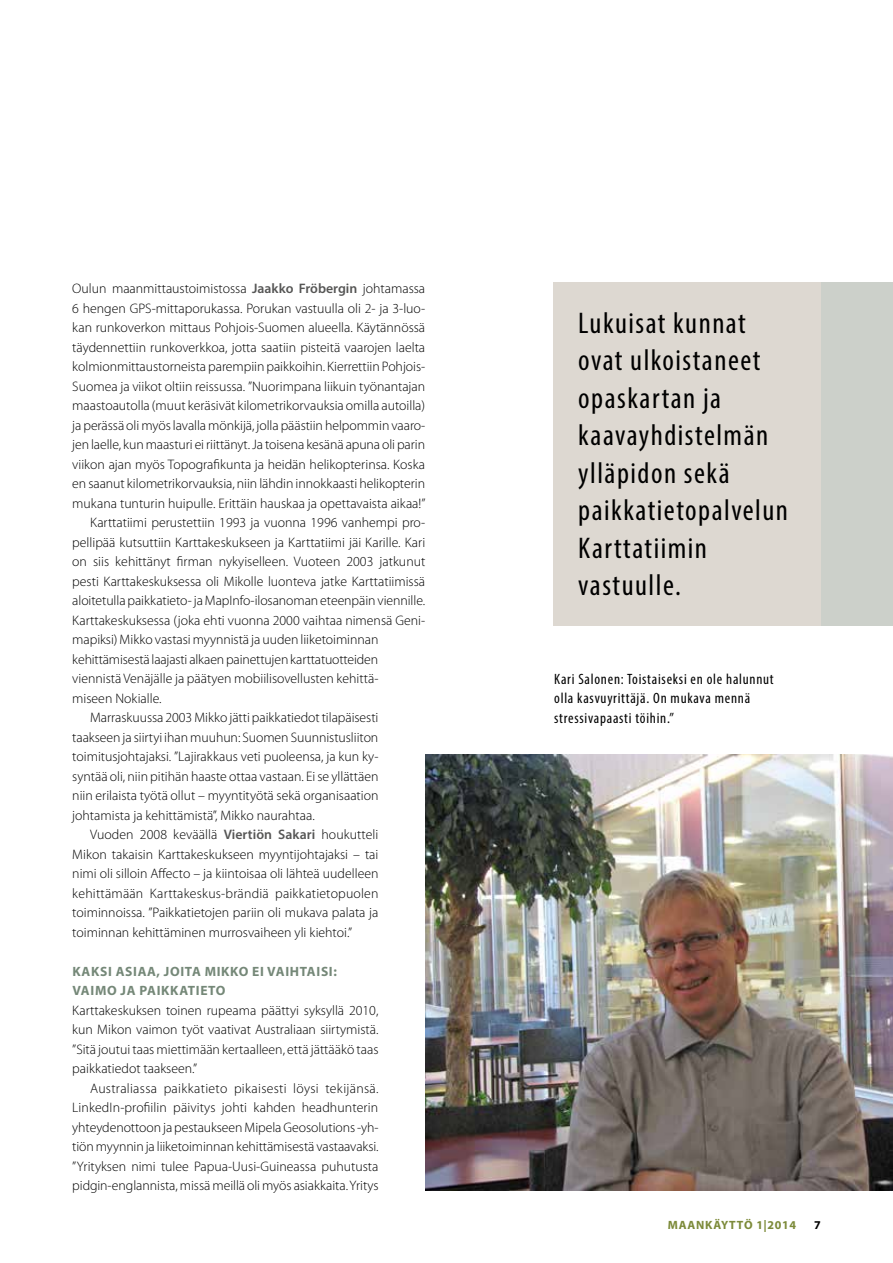
<style>
.page{position:relative;width:893px;height:1263px;background:#fff}
.page>*{position:absolute;margin:0;border:0;box-sizing:border-box;transform-origin:0 0}
.t1{font:condensed 30px/37.5px "Myriad Pro";letter-spacing:.05em;color:#000}
.t2{font:condensed 15px/19.5px "Myriad Pro";letter-spacing:.05em;color:#000}
.t3{font:300 13.8px/19.5px "Myriad Pro";color:#000;text-align:justify}
.t4{font:700 13.5px/19.5px "Myriad Pro";letter-spacing:.05em;color:#758878}
.t5{font:700 12px "Myriad Pro";letter-spacing:.07em;color:#7c8a39}
.t6{font:700 12px "Myriad Pro";color:#000}
.s1{font-weight:600;color:#565655}
</style>
<div class="page">
<div style="left:808px;top:282px;width:85px;height:343px;background:#ccd0ca"></div>
<div style="left:553px;top:282px;width:268px;height:343px;background:#ddd8d1"></div>
<img style="left:425px;top:754px;width:468px;height:437px">
<p class="t3" style="left:72px;top:279px;width:354px">Oulun maanmittaustoimistossa <span class="s1">Jaakko Fröbergin</span> johtamassa</p>
<p class="t3" style="left:72px;top:299px;width:354px">6 hengen GPS-mittaporukassa. Porukan vastuulla oli 2- ja 3-luo-</p>
<p class="t3" style="left:72px;top:318px;width:354px">kan runkoverkon mittaus Pohjois-Suomen alueella. Käytännössä</p>
<p class="t3" style="left:72px;top:338px;width:354px">täydennettiin runkoverkkoa, jotta saatiin pisteitä vaarojen laelta</p>
<p class="t3" style="left:72px;top:357px;width:354px">kolmionmittaustorneista parempiin paikkoihin. Kierrettiin Pohjois-</p>
<p class="t3" style="left:72px;top:377px;width:354px">Suomea ja viikot oltiin reissussa. ”Nuorimpana liikuin työnantajan</p>
<p class="t3" style="left:72px;top:396px;width:354px">maastoautolla (muut keräsivät kilometrikorvauksia omilla autoilla)</p>
<p class="t3" style="left:72px;top:416px;width:354px">ja perässä oli myös lavalla mönkijä, jolla päästiin helpommin vaaro-</p>
<p class="t3" style="left:72px;top:435px;width:354px">jen laelle, kun maasturi ei riittänyt. Ja toisena kesänä apuna oli parin</p>
<p class="t3" style="left:72px;top:455px;width:354px">viikon ajan myös Topografikunta ja heidän helikopterinsa. Koska</p>
<p class="t3" style="left:72px;top:474px;width:354px">en saanut kilometrikorvauksia, niin lähdin innokkaasti helikopterin</p>
<p class="t3" style="left:72px;top:494px;width:355px">mukana tunturin huipulle. Erittäin hauskaa ja opettavaista aikaa!”</p>
<p class="t3" style="left:90px;top:513px;width:337px">Karttatiimi perustettiin 1993 ja vuonna 1996 vanhempi pro-</p>
<p class="t3" style="left:72px;top:533px;width:354px">pellipää kutsuttiin Karttakeskukseen ja Karttatiimi jäi Karille. Kari</p>
<p class="t3" style="left:72px;top:552px;width:355px">on siis kehittänyt firman nykyiselleen. Vuoteen 2003 jatkunut</p>
<p class="t3" style="left:72px;top:572px;width:354px">pesti Karttakeskuksessa oli Mikolle luonteva jatke Karttatiimissä</p>
<p class="t3" style="left:72px;top:591px;width:354px">aloitetulla paikkatieto- ja MapInfo-ilosanoman eteenpäin viennille.</p>
<p class="t3" style="left:72px;top:611px;width:354px">Karttakeskuksessa (joka ehti vuonna 2000 vaihtaa nimensä Geni-</p>
<p class="t3" style="left:72px;top:630px;width:308px">mapiksi) Mikko vastasi myynnistä ja uuden liiketoiminnan</p>
<p class="t3" style="left:72px;top:650px;width:307px">kehittämisestä laajasti alkaen painettujen karttatuotteiden</p>
<p class="t3" style="left:72px;top:669px;width:308px">viennistä Venäjälle ja päätyen mobiilisovellusten kehittä-</p>
<p class="t3" style="left:72px;top:689px;width:91px">miseen Nokialle.</p>
<p class="t3" style="left:90px;top:708px;width:290px">Marraskuussa 2003 Mikko jätti paikkatiedot tilapäisesti</p>
<p class="t3" style="left:72px;top:728px;width:308px">taakseen ja siirtyi ihan muuhun: Suomen Suunnistusliiton</p>
<p class="t3" style="left:72px;top:747px;width:308px">toimitusjohtajaksi. ”Lajirakkaus veti puoleensa, ja kun ky-</p>
<p class="t3" style="left:72px;top:767px;width:308px">syntää oli, niin pitihän haaste ottaa vastaan. Ei se yllättäen</p>
<p class="t3" style="left:72px;top:786px;width:308px">niin erilaista työtä ollut – myyntityötä sekä organisaation</p>
<p class="t3" style="left:72px;top:806px;width:244px">johtamista ja kehittämistä”, Mikko naurahtaa.</p>
<p class="t3" style="left:90px;top:825px;width:290px">Vuoden 2008 keväällä <span class="s1">Viertiön Sakari</span> houkutteli</p>
<p class="t3" style="left:72px;top:845px;width:308px">Mikon takaisin Karttakeskukseen myyntijohtajaksi – tai</p>
<p class="t3" style="left:72px;top:864px;width:308px">nimi oli silloin Affecto – ja kiintoisaa oli lähteä uudelleen</p>
<p class="t3" style="left:72px;top:884px;width:308px">kehittämään Karttakeskus-brändiä paikkatietopuolen</p>
<p class="t3" style="left:72px;top:903px;width:308px">toiminnoissa. ”Paikkatietojen pariin oli mukava palata ja</p>
<p class="t3" style="left:72px;top:923px;width:281px">toiminnan kehittäminen murrosvaiheen yli kiehtoi.”</p>
<p class="t4" style="left:72px;top:961px;width:266px">KAKSI ASIAA, JOITA MIKKO EI VAIHTAISI:<br>VAIMO JA PAIKKATIETO</p>
<p class="t3" style="left:72px;top:1001px;width:308px">Karttakeskuksen toinen rupeama päättyi syksyllä 2010, kun Mikon vaimon työt vaativat Australiaan siirtymistä. ”Sitä joutui taas miettimään kertaalleen, että jättääkö taas paikkatiedot taakseen.”</p>
<p class="t3" style="left:72px;top:1079px;width:308px;text-indent:18px">Australiassa paikkatieto pikaisesti löysi tekijänsä.<br>LinkedIn-profiilin päivitys johti kahden headhunterin yhteydenottoon ja pestaukseen Mipela Geosolutions -yh&shy;tiön myynnin ja liiketoiminnan kehittämisestä vastaavaksi. ”Yrityksen nimi tulee Papua-Uusi-Guineassa puhutusta pidgin-englannista, missä meillä oli myös asiakkaita. Yritys</p>
<h1 class="t1" style="left:578px;top:304px;width:211px">Lukuisat kunnat ovat ulkoistaneet opaskartan ja kaavayhdistelmän ylläpidon sekä paikkatietopalvelun<br>Karttatiimin vastuulle.</h1>
<p class="t2" style="left:554px;top:669px;width:221px">Kari Salonen: Toistaiseksi en ole halunnut olla kasvuyrittäjä. On mukava mennä stressivapaasti töihin.”</p>
<p class="t5" style="left:668px;top:1217px;width:130px">MAANKÄYTTÖ 1|2014</p>
<p class="t6" style="left:814px;top:1217px;width:8px">7</p>
</div>
